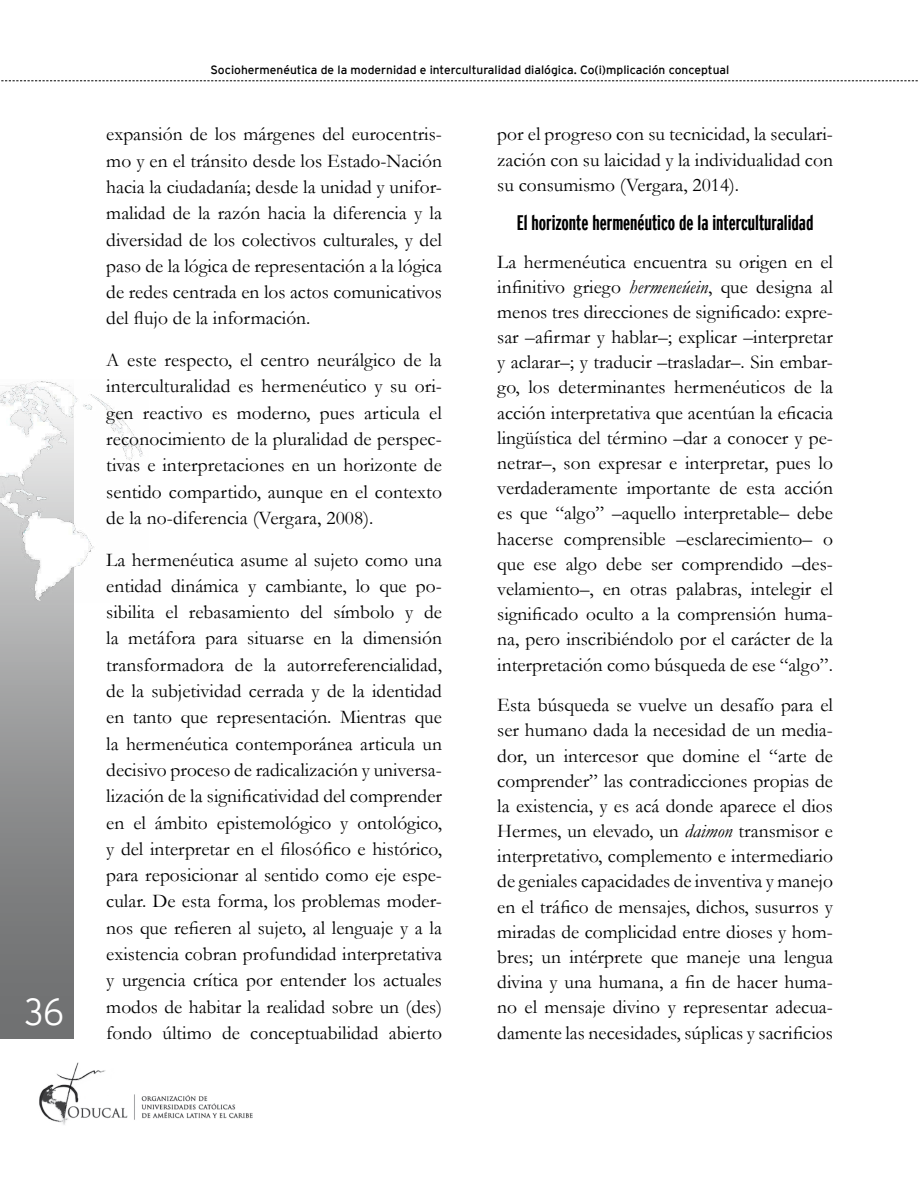
<style>
.page{position:relative;width:918px;height:1188px;background:#fff}
.page>*{position:absolute;margin:0;border:0;box-sizing:border-box;transform-origin:0 0}
.t1{font:300 37.5px "Interstate";color:#fff;scale:.9 1}
.t2{font:700 extra-condensed 21px "Interstate";color:#000}
.t3{font:19.5px/26.2px "Garamond";color:#000;text-align:justify}
.t4{font:12px "Interstate";color:#000}
.s1{font-style:italic}
</style>
<div class="page">
<svg style="left:0;top:603px;width:73px;height:436px;background:#8c8d8e"></svg>
<img style="left:39px;top:1063px;width:214px;height:62px">
<img style="left:0;top:381px;width:143px;height:222px">
<svg style="left:1px;top:80px;width:917px;height:1px"></svg>
<h1 class="t1" style="left:25px;top:991px;width:45px">36</h1>
<p class="t4" style="left:211px;top:63px;width:520px">Sociohermenéutica de la modernidad e interculturalidad dialógica. Co(i)mplicación conceptual</p>
<p class="t3" style="left:106px;top:121px;width:337px">expansión de los márgenes del eurocentris&shy;mo y en el tránsito desde los Estado-Nación hacia la ciudadanía; desde la unidad y unifor&shy;malidad de la razón hacia la diferencia y la diversidad de los colectivos culturales, y del paso de la lógica de representación a la lógica de redes centrada en los actos comunicativos del flujo de la información.</p>
<p class="t3" style="left:106px;top:346px;width:337px">A este respecto, el centro neurálgico de la interculturalidad es hermenéutico y su ori&shy;gen reactivo es moderno, pues articula el reconocimiento de la pluralidad de perspec&shy;tivas e interpretaciones en un horizonte de sentido compartido, aunque en el contexto de la no-diferencia (Vergara, 2008).</p>
<p class="t3" style="left:106px;top:546px;width:337px">La hermenéutica asume al sujeto como una entidad dinámica y cambiante, lo que po&shy;sibilita el rebasamiento del símbolo y de la metáfora para situarse en la dimensión transformadora de la autorreferencialidad, de la subjetividad cerrada y de la identidad en tanto que representación. Mientras que la hermenéutica contemporánea articula un decisivo proceso de radicalización y universa&shy;lización de la significatividad del comprender en el ámbito epistemológico y ontológico, y del interpretar en el filosófico e histórico, para reposicionar al sentido como eje espe&shy;cular. De esta forma, los problemas moder&shy;nos que refieren al sujeto, al lenguaje y a la existencia cobran profundidad interpretativa y urgencia crítica por entender los actuales modos de habitar la realidad sobre un (des) fondo último de conceptuabilidad abierto</p>
<p class="t3" style="left:497px;top:121px;width:337px;line-height:25.5px">por el progreso con su tecnicidad, la seculari&shy;zación con su laicidad y la individualidad con su consumismo (Vergara, 2014).</p>
<p class="t2" style="left:517px;top:211px;width:298px">El horizonte hermenéutico de la interculturalidad</p>
<p class="t3" style="left:497px;top:248px;width:337px;line-height:25.2px">La hermenéutica encuentra su origen en el infinitivo griego <span class="s1">hermeneúein</span>, que designa al menos tres direcciones de significado: expre&shy;sar –afirmar y hablar–; explicar –interpretar y aclarar–; y traducir –trasladar–. Sin embar&shy;go, los determinantes hermenéuticos de la acción interpretativa que acentúan la eficacia lingüística del término –dar a conocer y pe&shy;netrar–, son expresar e interpretar, pues lo verdaderamente importante de esta acción es que “algo” –aquello interpretable– debe hacerse comprensible –esclarecimiento– o que ese algo debe ser comprendido –des&shy;velamiento–, en otras palabras, intelegir el significado oculto a la comprensión huma&shy;na, pero inscribiéndolo por el carácter de la interpretación como búsqueda de ese “algo”.</p>
<p class="t3" style="left:497px;top:692px;width:337px;line-height:25.2px">Esta búsqueda se vuelve un desafío para el ser humano dada la necesidad de un media&shy;dor, un intercesor que domine el “arte de comprender” las contradicciones propias de la existencia, y es acá donde aparece el dios Hermes, un elevado, un <span class="s1">daimon</span> transmisor e interpretativo, complemento e intermediario de geniales capacidades de inventiva y manejo en el tráfico de mensajes, dichos, susurros y miradas de complicidad entre dioses y hom&shy;bres; un intérprete que maneje una lengua divina y una humana, a fin de hacer huma&shy;no el mensaje divino y representar adecua&shy;damente las necesidades, súplicas y sacrificios</p>
</div>
